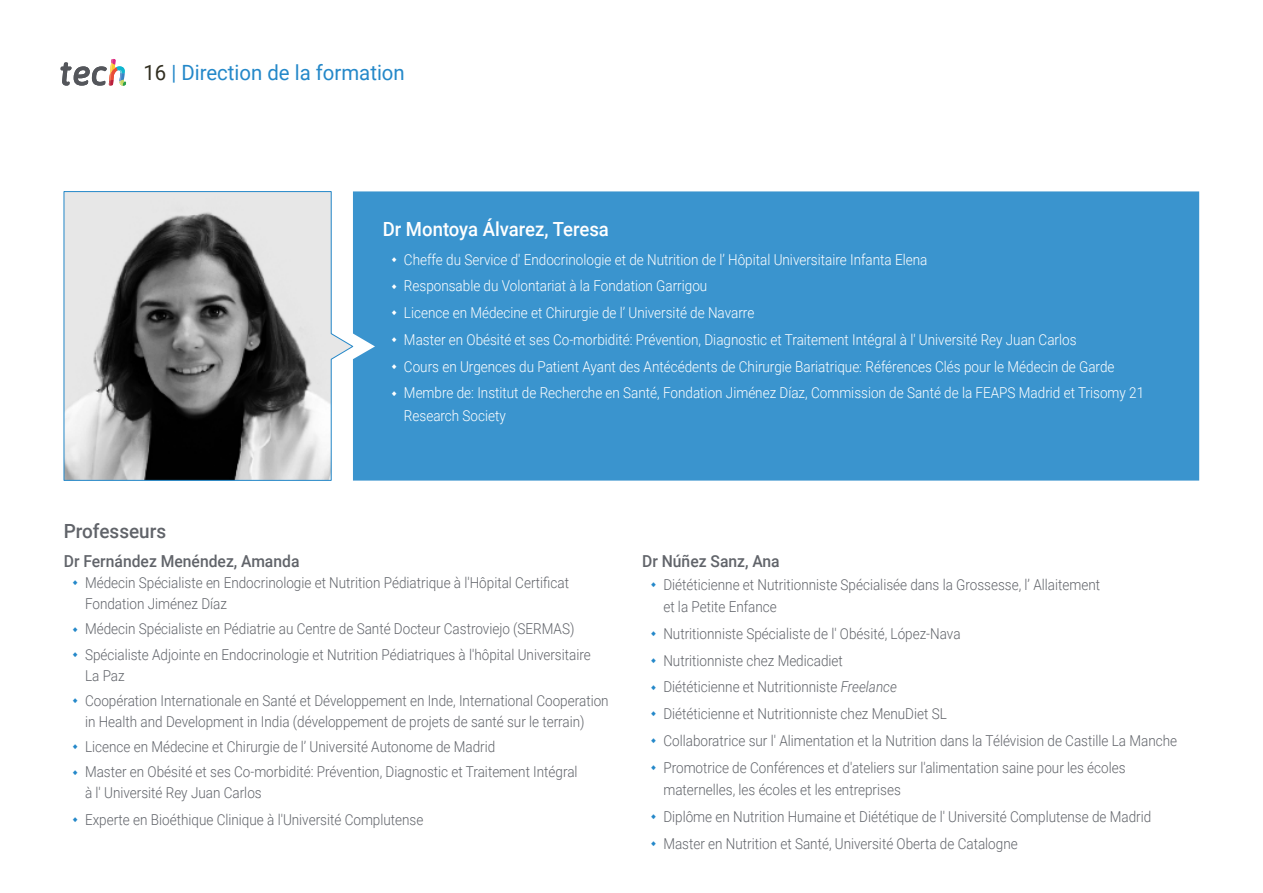
<style>
.page{position:relative;width:1263px;height:893px;background:#fff}
.page>*{position:absolute;margin:0;border:0;box-sizing:border-box;transform-origin:0 0}
.t1{font:21px "Roboto";color:#2488c9}
.t2{font:500 19.5px "Roboto";color:#fff;scale:.95 1}
.t3{font:500 19.5px "Roboto";color:#61646a}
.t4{font:500 16.5px "Roboto";color:#61646a;scale:.95 1}
.t5{font:300 15px/26.7px "Roboto";color:#61646a;scale:.9 1}
.t6{font:300 15px/26.7px "Roboto";color:#fff;scale:.9 1}
.s1{color:#312e20}
.s2{font-style:italic}
</style>
<div class="page">
<div style="left:353px;top:191px;width:846px;height:290px;background:#3a94ce"></div>
<svg style="left:64px;top:191px;width:289px;height:290px;background:#969798"></svg>
<svg style="left:61px;top:59px;width:65px;height:27px"></svg>
<svg style="left:392px;top:257px;width:5px;height:5px"></svg>
<svg style="left:392px;top:284px;width:5px;height:5px"></svg>
<svg style="left:392px;top:310px;width:5px;height:5px"></svg>
<svg style="left:392px;top:337px;width:5px;height:5px"></svg>
<svg style="left:392px;top:364px;width:5px;height:5px"></svg>
<svg style="left:392px;top:391px;width:5px;height:5px"></svg>
<h1 class="t1" style="left:144px;top:57px;width:263px"><span class="s1">16</span> | Direction de la formation</h1>
<h2 class="t2" style="left:383px;top:215px;width:240px">Dr Montoya Álvarez, Teresa</h2>
<p class="t6" style="left:404px;top:245px;width:824px">Cheffe du Service d' Endocrinologie et de Nutrition de l’ Hôpital Universitaire Infanta Elena<br>Responsable du Volontariat à la Fondation Garrigou<br>Licence en Médecine et Chirurgie de l’ Université de Navarre<br>Master en Obésité et ses Co-morbidité: Prévention, Diagnostic et Traitement Intégral à l' Université Rey Juan Carlos<br>Cours en Urgences du Patient Ayant des Antécédents de Chirurgie Bariatrique: Références Clés pour le Médecin de Garde Membre de: Institut de Recherche en Santé, Fondation Jiménez Díaz, Commission de Santé de la FEAPS Madrid et Trisomy 21</p>
<p class="t6" style="left:404px;top:402px;width:115px">Research Society</p>
<h2 class="t3" style="left:64px;top:517px;width:104px">Professeurs</h2>
<p class="t4" style="left:64px;top:550px;width:250px">Dr Fernández Menéndez, Amanda</p>
<p class="t5" style="left:85px;top:572px;width:539px;line-height:21px">Médecin Spécialiste en Endocrinologie et Nutrition Pédiatrique à l'Hôpital Certificat<br>Fondation Jiménez Díaz</p>
<p class="t5" style="left:85px;top:616px;width:563px;line-height:25.2px">Médecin Spécialiste en Pédiatrie au Centre de Santé Docteur Castroviejo (SERMAS)<br>Spécialiste Adjointe en Endocrinologie et Nutrition Pédiatriques à l'hôpital Universitaire</p>
<p class="t5" style="left:85px;top:662px;width:583px;line-height:25.2px">La Paz<br>Coopération Internationale en Santé et Développement en Inde, International Cooperation</p>
<p class="t5" style="left:85px;top:708px;width:557px;line-height:25.2px">in Health and Development in India (développement de projets de santé sur le terrain)<br>Licence en Médecine et Chirurgie de l’ Université Autonome de Madrid<br>Master en Obésité et ses Co-morbidité: Prévention, Diagnostic et Traitement Intégral</p>
<p class="t5" style="left:85px;top:779px;width:377px">à l' Université Rey Juan Carlos<br>Experte en Bioéthique Clinique à l'Université Complutense</p>
<p class="t4" style="left:642px;top:550px;width:146px">Dr Núñez Sanz, Ana</p>
<p class="t5" style="left:663px;top:572px;width:487px;line-height:22.5px">Diététicienne et Nutritionniste Spécialisée dans la Grossesse, l’ Allaitement et la Petite Enfance</p>
<p class="t5" style="left:663px;top:619px;width:572px">Nutritionniste Spécialiste de l' Obésité, López-Nava<br>Nutritionniste chez Medicadiet<br>Diététicienne et Nutritionniste <span class="s2">Freelance<br></span>Diététicienne et Nutritionniste chez MenuDiet SL<br>Collaboratrice sur l' Alimentation et la Nutrition dans la Télévision de Castille La Manche Promotrice de Conférences et d'ateliers sur l'alimentation saine pour les écoles</p>
<p class="t5" style="left:663px;top:776px;width:544px">maternelles, les écoles et les entreprises<br>Diplôme en Nutrition Humaine et Diététique de l' Université Complutense de Madrid<br>Master en Nutrition et Santé, Université Oberta de Catalogne</p>
</div>
